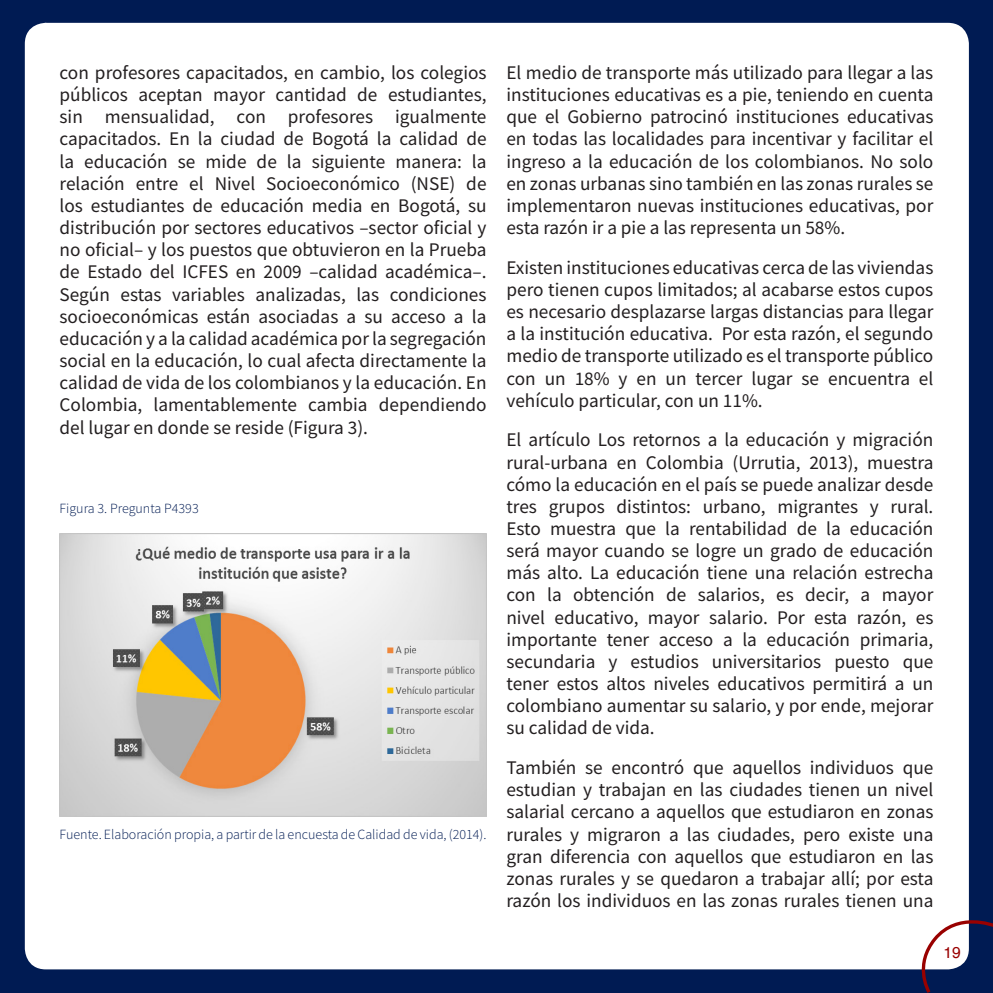
<style>
.page{position:relative;width:993px;height:993px;background:#fff}
.page>*{position:absolute;margin:0;border:0;box-sizing:border-box;transform-origin:0 0}
.t1{font:19.25px/22.1px "Source Sans Pro";color:#231f20;text-align:justify}
.t2{font:15.75px "Helvetica";color:#990100}
.t3{font:300 14px "Source Sans Pro";color:#001b53}
</style>
<div class="page">
<div style="left:0;top:0;width:992px;height:991px;background:#001b53"></div>
<div style="left:27px;top:25px;width:939px;height:942px;background:#fff;border-radius:19px"></div>
<div style="left:25px;top:23px;width:943px;height:946px;border:4px solid #fff;border-radius:19px"></div>
<svg style="left:909px;top:910px;width:83px;height:82px"></svg>
<img style="left:60px;top:533px;width:426px;height:283px">
<p class="t1" style="left:60px;top:61px;width:428px">con profesores capacitados, en cambio, los colegios públicos aceptan mayor cantidad de estudiantes, sin mensualidad, con profesores igualmente capacitados. En la ciudad de Bogotá la calidad de la educación se mide de la siguiente manera: la relación entre el Nivel Socioeconómico (NSE) de los estudiantes de educación media en Bogotá, su distribución por sectores educativos –sector oficial y no oficial– y los puestos que obtuvieron en la Prueba de Estado del ICFES en 2009 –calidad académica–.<br>Según estas variables analizadas, las condiciones socioeconómicas están asociadas a su acceso a la educación y a la calidad académica por la segregación social en la educación, lo cual afecta directamente la calidad de vida de los colombianos y la educación. En Colombia, lamentablemente cambia dependiendo del lugar en donde se reside (Figura 3).</p>
<p class="t3" style="left:60px;top:499px;width:141px">Figura 3. Pregunta P4393</p>
<p class="t3" style="left:60px;top:825px;width:428px">Fuente. Elaboración propia, a partir de la encuesta de Calidad de vida, (2014).</p>
<p class="t1" style="left:506px;top:61px;width:428px">El medio de transporte más utilizado para llegar a las instituciones educativas es a pie, teniendo en cuenta que el Gobierno patrocinó instituciones educativas en todas las localidades para incentivar y facilitar el ingreso a la educación de los colombianos. No solo en zonas urbanas sino también en las zonas rurales se implementaron nuevas instituciones educativas, por esta razón ir a pie a las representa un 58%.</p>
<p class="t1" style="left:506px;top:256px;width:428px">Existen instituciones educativas cerca de las viviendas pero tienen cupos limitados; al acabarse estos cupos es necesario desplazarse largas distancias para llegar a la institución educativa. Por esta razón, el segundo medio de transporte utilizado es el transporte público con un 18% y en un tercer lugar se encuentra el vehículo particular, con un 11%.</p>
<p class="t1" style="left:506px;top:428px;width:428px">El artículo Los retornos a la educación y migración rural-urbana en Colombia (Urrutia, 2013), muestra cómo la educación en el país se puede analizar desde tres grupos distintos: urbano, migrantes y rural.<br>Esto muestra que la rentabilidad de la educación será mayor cuando se logre un grado de educación más alto. La educación tiene una relación estrecha con la obtención de salarios, es decir, a mayor nivel educativo, mayor salario. Por esta razón, es importante tener acceso a la educación primaria, secundaria y estudios universitarios puesto que tener estos altos niveles educativos permitirá a un colombiano aumentar su salario, y por ende, mejorar su calidad de vida.</p>
<p class="t1" style="left:506px;top:756px;width:428px">También se encontró que aquellos individuos que estudian y trabajan en las ciudades tienen un nivel salarial cercano a aquellos que estudiaron en zonas rurales y migraron a las ciudades, pero existe una gran diferencia con aquellos que estudiaron en las zonas rurales y se quedaron a trabajar allí; por esta razón los individuos en las zonas rurales tienen una</p>
<p class="t2" style="left:943px;top:939px;width:19px">19</p>
</div>
